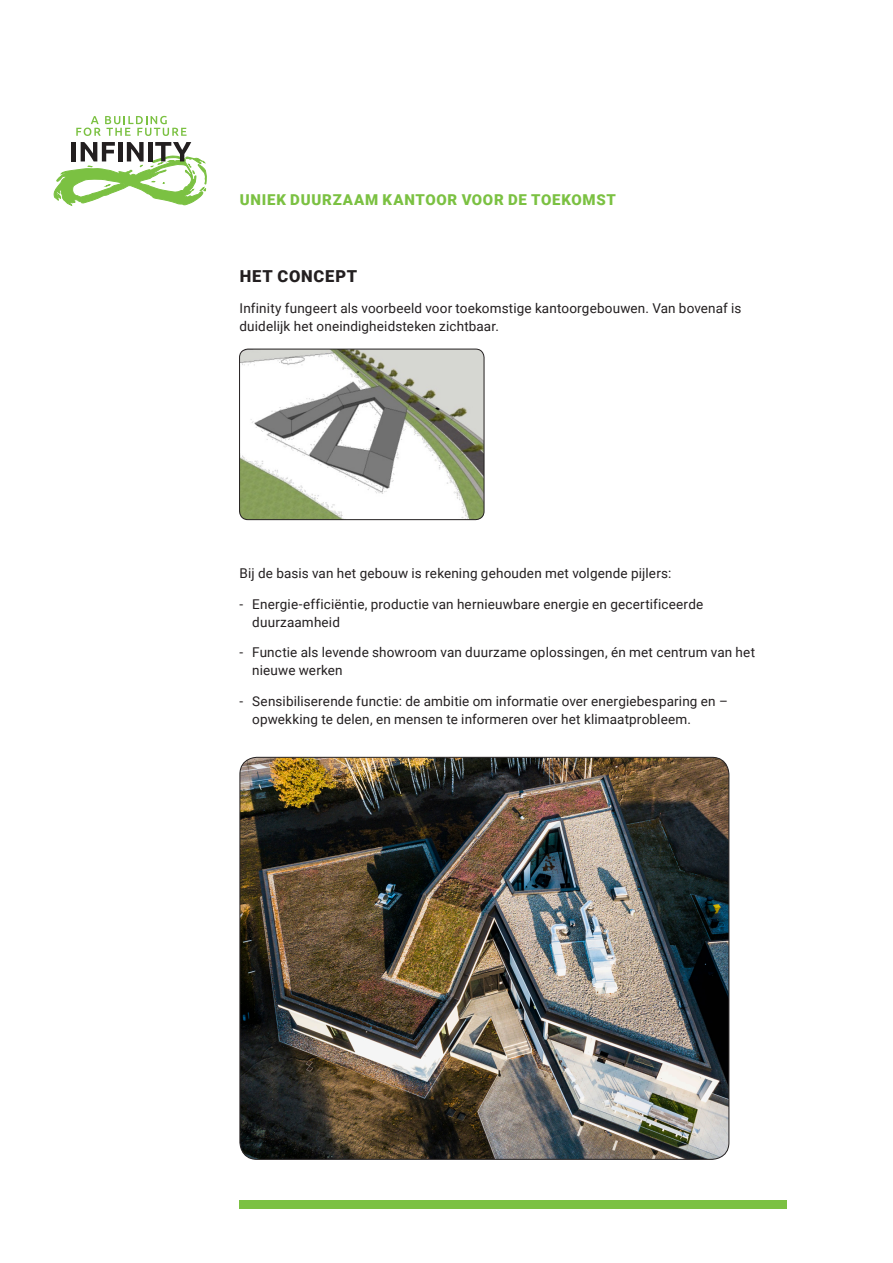
<style>
.page{position:relative;width:893px;height:1263px;background:#fff}
.page>*{position:absolute;margin:0;border:0;box-sizing:border-box;transform-origin:0 0}
.t1{font:900 16.5px "Roboto";letter-spacing:.045em;color:#231f20}
.t2{font:900 15px "Roboto";letter-spacing:.05em;color:#7bc142}
.t3{font:13.5px/18px "Roboto";letter-spacing:.01em;color:#231f20}
</style>
<div class="page">
<svg style="left:76px;top:116px;width:111px;height:20px"></svg>
<svg style="left:54px;top:142px;width:153px;height:64px"></svg>
<img style="left:240px;top:349px;width:244px;height:171px">
<div style="left:239px;top:349px;width:245px;height:171px;border:1px solid #231f20;border-radius:9px"></div>
<img style="left:240px;top:757px;width:489px;height:402px">
<div style="left:240px;top:1200px;width:547px;height:9px;background:#7bc142"></div>
<p class="t2" style="left:240px;top:190px;width:378px">UNIEK DUURZAAM KANTOOR VOOR DE TOEKOMST</p>
<p class="t1" style="left:240px;top:265px;width:119px">HET CONCEPT</p>
<p class="t3" style="left:240px;top:299px;width:503px">Infinity fungeert als voorbeeld voor toekomstige kantoorgebouwen. Van bovenaf is duidelijk het oneindigheidsteken zichtbaar.</p>
<p class="t3" style="left:240px;top:563px;width:433px">Bij de basis van het gebouw is rekening gehouden met volgende pijlers:</p>
<p class="t3" style="left:252px;top:594px;width:452px;text-indent:-13px">- Energie-efficiëntie, productie van hernieuwbare energie en gecertificeerde duurzaamheid</p>
<p class="t3" style="left:252px;top:643px;width:504px;text-indent:-13px">- Functie als levende showroom van duurzame oplossingen, én met centrum van het nieuwe werken</p>
<p class="t3" style="left:252px;top:692px;width:477px;text-indent:-13px">- Sensibiliserende functie: de ambitie om informatie over energiebesparing en – opwekking te delen, en mensen te informeren over het klimaatprobleem.</p>
</div>
